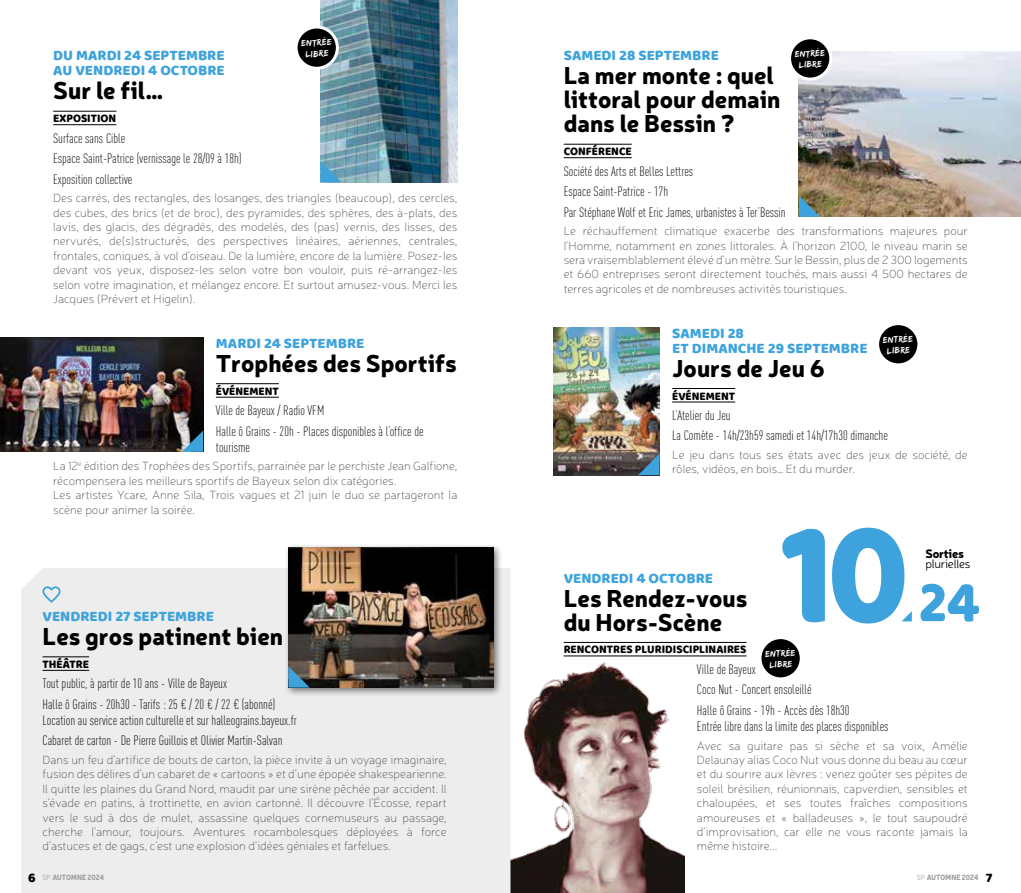
<style>
.page{position:relative;width:1021px;height:893px;background:#fff}
.page>*{position:absolute;margin:0;border:0;box-sizing:border-box;transform-origin:0 0}
.t1{font:150px "Baloo Bhaina";color:#3ea3dc;scale:.9 1}
.t2{font:60px "Baloo Bhaina";color:#3ea3dc;scale:.9 1}
.t3{font:900 24px/24px "Neris";color:#000}
.t4{font:15px/15px "Baloo Bhaina";color:#3ea3dc}
.t5{font:300 13.5px/20.4px "DIN Cond";color:#000}
.t6{font:100 12px/14.4px "Neris";color:#575756;text-align:justify}
.t7{font:12px "Baloo Bhaina";color:#000;scale:.95 1}
.t8{font:300 12px "Neris";letter-spacing:-.02em;color:#000}
.t9{font:900 12px "Neris";letter-spacing:-.02em;color:#000}
.t10{font:9px/10.8px "Edo SZ";color:#fff;text-align:center}
.t11{font:900 7.5px "Neris";color:#9d9d9c;scale:.9 1}
.s1{font-family:"Baloo Bhaina";font-weight:400;font-size:13.5px;color:#000}
.s2{font-weight:300}
</style>
<div class="page">
<hr style="left:53px;top:111px;width:63px;height:1px;background:#000">
<hr style="left:53px;top:124px;width:63px;height:1px;background:#000">
<hr style="left:216px;top:383px;width:63px;height:1px;background:#000">
<hr style="left:216px;top:397px;width:63px;height:1px;background:#000">
<img style="left:320px;top:0;width:137px;height:182px">
<img style="left:0;top:337px;width:203px;height:115px">
<img style="left:510px;top:662px;width:174px;height:231px">
<img style="left:799px;top:51px;width:221px;height:166px">
<div style="left:296px;top:27px;width:41px;height:41px;background:#000;border-radius:50%"></div>
<div style="left:294px;top:26px;width:45px;height:44px;border:3px solid #fff;border-radius:50%"></div>
<hr style="left:563px;top:642px;width:183px;height:1px;background:#000">
<hr style="left:563px;top:656px;width:183px;height:1px;background:#000">
<hr style="left:563px;top:144px;width:68px;height:1px;background:#000">
<hr style="left:563px;top:157px;width:68px;height:1px;background:#000">
<hr style="left:672px;top:388px;width:63px;height:1px;background:#000">
<hr style="left:672px;top:402px;width:63px;height:1px;background:#000">
<div style="left:21px;top:568px;width:489px;height:325px;background:#ededed"></div>
<hr style="left:43px;top:656px;width:46px;height:1px;background:#000">
<hr style="left:43px;top:670px;width:46px;height:1px;background:#000">
<svg style="left:42px;top:586px;width:18px;height:17px"></svg>
<div style="left:284px;top:543px;width:218px;height:153px;background:#000;opacity:.5"></div>
<img style="left:288px;top:547px;width:205px;height:141px">
<svg style="left:902px;top:612px;width:9px;height:9px"></svg>
<img style="left:553px;top:327px;width:106px;height:148px">
<div style="left:789px;top:38px;width:41px;height:41px;background:#000;border-radius:50%"></div>
<div style="left:788px;top:36px;width:44px;height:45px;border:3px solid #fff;border-radius:50%"></div>
<div style="left:877px;top:324px;width:41px;height:41px;background:#000;border-radius:50%"></div>
<div style="left:876px;top:322px;width:44px;height:44px;border:3px solid #fff;border-radius:50%"></div>
<div style="left:760px;top:638px;width:41px;height:41px;background:#000;border-radius:50%"></div>
<div style="left:758px;top:636px;width:44px;height:44px;border:3px solid #fff;border-radius:50%"></div>
<svg style="left:320px;top:161px;width:22px;height:21px"></svg>
<svg style="left:799px;top:196px;width:21px;height:21px"></svg>
<svg style="left:288px;top:666px;width:22px;height:22px"></svg>
<svg style="left:182px;top:431px;width:21px;height:21px"></svg>
<svg style="left:638px;top:454px;width:21px;height:21px"></svg>
<p class="t10" style="left:301px;top:38px;width:31px;rotate:-3deg">entrée libre</p>
<p class="t4" style="left:53px;top:48px;width:173px">DU MARDI 24 SEPTEMBRE<br>AU VENDREDI 4 OCTOBRE</p>
<h3 class="t3" style="left:53px;top:77px;width:111px">Sur le fil…</h3>
<p class="t7" style="left:53px;top:111px;width:68px">EXPOSITION</p>
<p class="t5" style="left:53px;top:128px;width:190px">Surface sans Cible<br>Espace Saint-Patrice (vernissage le 28/09 à 18h)<br>Exposition collective</p>
<p class="t6" style="left:53px;top:191px;width:405px">Des carrés, des rectangles, des losanges, des triangles (beaucoup), des cercles, des cubes, des brics (et de broc), des pyramides, des sphères, des à-plats, des lavis, des glacis, des dégradés, des modelés, des (pas) vernis, des lisses, des nervurés, de(s)structurés, des perspectives linéaires, aériennes, centrales, frontales, coniques, à vol d’oiseau. De la lumière, encore de la lumière. Posez-les devant vos yeux, disposez-les selon votre bon vouloir, puis ré-arrangez-les selon votre imagination, et mélangez encore. Et surtout amusez-vous. Merci les Jacques (Prévert et Higelin).</p>
<p class="t4" style="left:216px;top:335px;width:150px">MARDI 24 SEPTEMBRE</p>
<h3 class="t3" style="left:216px;top:350px;width:242px">Trophées des Sportifs</h3>
<p class="t7" style="left:216px;top:384px;width:68px">ÉVÉNEMENT</p>
<p class="t5" style="left:216px;top:400px;width:209px">Ville de Bayeux / Radio VFM<br>Halle ô Grains - 20h - Places disponibles à l’office de</p>
<p class="t5" style="left:216px;top:437px;width:36px">tourisme</p>
<p class="t6" style="left:53px;top:459px;width:405px;text-align:left">La 12<sup>e</sup> édition des Trophées des Sportifs, parrainée par le perchiste Jean Galfione, récompensera les meilleurs sportifs de Bayeux selon dix catégories.<br>Les artistes Ycare, Anne Sila, Trois vagues et 21 juin le duo se partageront la scène pour animer la soirée.</p>
<p class="t4" style="left:43px;top:608px;width:173px">VENDREDI 27 SEPTEMBRE</p>
<h3 class="t3" style="left:43px;top:623px;width:242px">Les gros patinent bien</h3>
<p class="t7" style="left:43px;top:657px;width:51px">THÉÂTRE</p>
<p class="t5" style="left:43px;top:673px;width:234px">Tout public, à partir de 10 ans - Ville de Bayeux<br>Halle ô Grains - 20h30 - Tarifs : 25 € / 20 € / 22 € (abonné)</p>
<p class="t5" style="left:43px;top:710px;width:256px">Location au service action culturelle et sur halleograins.bayeux.fr<br>Cabaret de carton - De Pierre Guillois et Olivier Martin-Salvan</p>
<p class="t6" style="left:43px;top:752px;width:405px">Dans un feu d’artifice de bouts de carton, la pièce invite à un voyage imaginaire, fusion des délires d’un cabaret de « cartoons » et d’une épopée shakespearienne.<br>Il quitte les plaines du Grand Nord, maudit par une sirène pêchée par accident. Il s’évade en patins, à trottinette, en avion cartonné. Il découvre l’Écosse, repart vers le sud à dos de mulet, assassine quelques cornemuseurs au passage, cherche l’amour, toujours. Aventures rocambolesques déployées à force d’astuces et de gags, c’est une explosion d’idées géniales et farfelues.</p>
<p class="t10" style="left:794px;top:49px;width:31px;rotate:-3deg">entrée libre</p>
<p class="t4" style="left:563px;top:48px;width:157px">SAMEDI 28 SEPTEMBRE</p>
<h3 class="t3" style="left:563px;top:62px;width:218px">La mer monte : quel littoral pour demain dans le Bessin ?</h3>
<p class="t7" style="left:563px;top:144px;width:73px">CONFÉRENCE</p>
<p class="t5" style="left:563px;top:161px;width:223px">Société des Arts et Belles Lettres<br>Espace Saint-Patrice - 17h<br>Par Stéphane Wolf et Eric James, urbanistes à Ter’Bessin</p>
<p class="t6" style="left:563px;top:224px;width:405px">Le réchauffement climatique exacerbe des transformations majeures pour l’Homme, notamment en zones littorales. À l’horizon 2100, le niveau marin se sera vraisemblablement élevé d’un mètre. Sur le Bessin, plus de 2 300 logements et 660 entreprises seront directement touchés, mais aussi 4 500 hectares de terres agricoles et de nombreuses activités touristiques.</p>
<p class="t4" style="left:672px;top:325px;width:197px">SAMEDI 28<br>ET DIMANCHE 29 SEPTEMBRE</p>
<h3 class="t3" style="left:672px;top:355px;width:154px">Jours de Jeu 6</h3>
<p class="t7" style="left:672px;top:388px;width:68px">ÉVÉNEMENT</p>
<p class="t5" style="left:672px;top:405px;width:217px">L’Atelier du Jeu<br>La Comète - 14h/23h59 samedi et 14h/17h30 dimanche</p>
<p class="t6" style="left:672px;top:447px;width:297px">Le jeu dans tous ses états avec des jeux de société, de rôles, vidéos, en bois… Et du murder.</p>
<p class="t10" style="left:882px;top:334px;width:31px;rotate:-3deg">entrée libre</p>
<h1 class="t1" style="left:781px;top:482px;width:144px">10</h1>
<p class="t9" style="left:925px;top:545px;width:40px">Sorties</p>
<p class="t8" style="left:925px;top:556px;width:47px">plurielles</p>
<p class="t4" style="left:563px;top:570px;width:151px">VENDREDI 4 OCTOBRE</p>
<h3 class="t3" style="left:563px;top:584px;width:185px">Les Rendez-vous du Hors-Scène</h3>
<p class="t7" style="left:563px;top:642px;width:194px">RENCONTRES PLURIDISCIPLINAIRES</p>
<p class="t5" style="left:697px;top:659px;width:154px">Ville de Bayeux<br>Coco Nut - Concert ensoleillé<br>Halle ô Grains - 19h - Accès dès 18h30</p>
<p class="t5" style="left:697px;top:716px;width:193px">Entrée libre dans la limite des places disponibles</p>
<p class="t6" style="left:697px;top:738px;width:272px">Avec sa guitare pas si sèche et sa voix, Amélie Delaunay alias Coco Nut vous donne du beau au cœur et du sourire aux lèvres : venez goûter ses pépites de soleil brésilien, réunionnais, capverdien, sensibles et chaloupées, et ses toutes fraîches compositions amoureuses et « balladeuses », le tout saupoudré d’improvisation, car elle ne vous raconte jamais la même histoire...</p>
<h2 class="t2" style="left:918px;top:565px;width:69px">24</h2>
<p class="t10" style="left:765px;top:648px;width:31px;rotate:-3deg">entrée libre</p>
<p class="t11" style="left:28px;top:872px;width:86px"><span class="s1">6</span> <span class="s2">SP</span> AUTOMNE 2024</p>
<p class="t11" style="left:916px;top:872px;width:85px"><span class="s2">SP</span> AUTOMNE 2024 <span class="s1">7</span></p>
</div>
